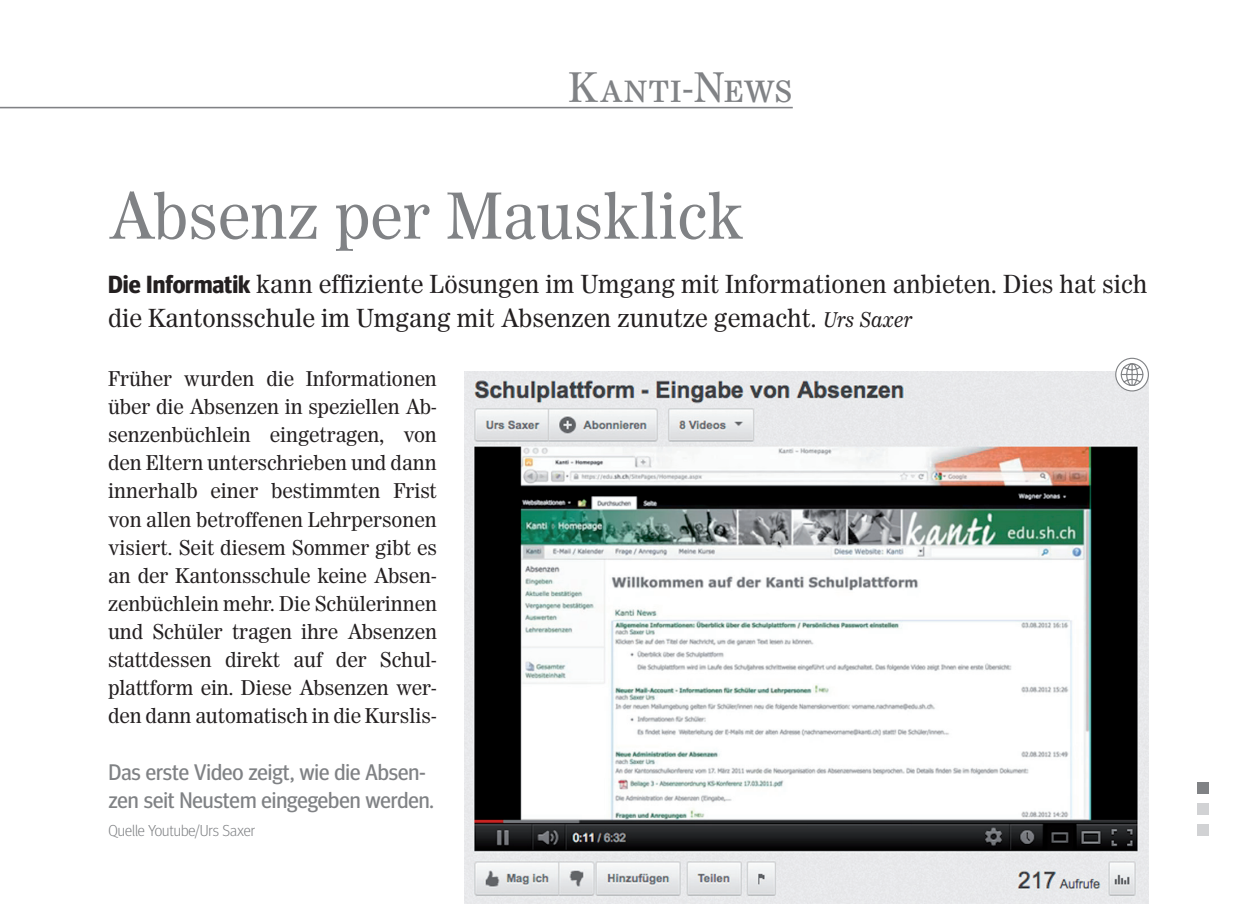
<style>
.page{position:relative;width:1257px;height:918px;background:#fff}
.page>*{position:absolute;margin:0;border:0;box-sizing:border-box;transform-origin:0 0}
.t1{font:63px "Worldwide";color:#808285}
.t2{font:40.5px "Worldwide Small Caps";color:#808285}
.t3{font:24.75px/33.8px "Worldwide";color:#231f20}
.t4{font:22.5px/28.1px "Meta Headline";color:#808285}
.t5{font:20.25px/28.1px "Worldwide";letter-spacing:-.005em;color:#231f20;text-align:justify}
.t6{font:300 15.75px "Meta Headline";color:#808285}
.s1{font-family:"Meta Headline";font-weight:700}
.s2{font-style:italic;font-size:20.25px}
</style>
<div class="page">
<hr style="left:0;top:107px;width:793px;height:1px;background:#808285">
<img style="left:464px;top:371px;width:685px;height:532px">
<svg style="left:1115px;top:358px;width:33px;height:33px"></svg>
<div style="left:1115px;top:358px;width:34px;height:34px;border:1px solid #808285;border-radius:50%"></div>
<svg style="left:1120px;top:363px;width:24px;height:24px"></svg>
<div style="left:1197px;top:783px;width:11px;height:11px;background:#808285"></div>
<div style="left:1197px;top:804px;width:11px;height:11px;background:#d1d2d4"></div>
<div style="left:1197px;top:825px;width:11px;height:11px;background:#d1d2d4"></div>
<h2 class="t2" style="left:568px;top:64px;width:226px">Kanti-News</h2>
<h1 class="t1" style="left:108px;top:179px;width:637px">Absenz per Mausklick</h1>
<p class="t3" style="left:108px;top:267px;width:1041px"><span class="s1">Die Informatik</span> kann effiziente Lösungen im Umgang mit Informationen anbieten. Dies hat sich die Kantonsschule im Umgang mit Absenzen zunutze gemacht. <span class="s2">Urs Saxer</span></p>
<p class="t5" style="left:108px;top:364px;width:330px">Früher wurden die Informationen über die Absenzen in speziellen Ab&shy;senzenbüchlein eingetragen, von den Eltern unterschrieben und dann innerhalb einer bestimmten Frist von allen betroffenen Lehrpersonen visiert. Seit diesem Sommer gibt es an der Kantonsschule keine Absen&shy;zenbüchlein mehr. Die Schülerinnen und Schüler tragen ihre Absenzen stattdessen direkt auf der Schul&shy;plattform ein. Diese Absenzen wer&shy;den dann automatisch in die Kurslis-</p>
<p class="t4" style="left:109px;top:757px;width:327px">Das erste Video zeigt, wie die Absen&shy;zen seit Neustem eingegeben werden.</p>
<p class="t6" style="left:109px;top:821px;width:148px">Quelle Youtube/Urs Saxer</p>
</div>
